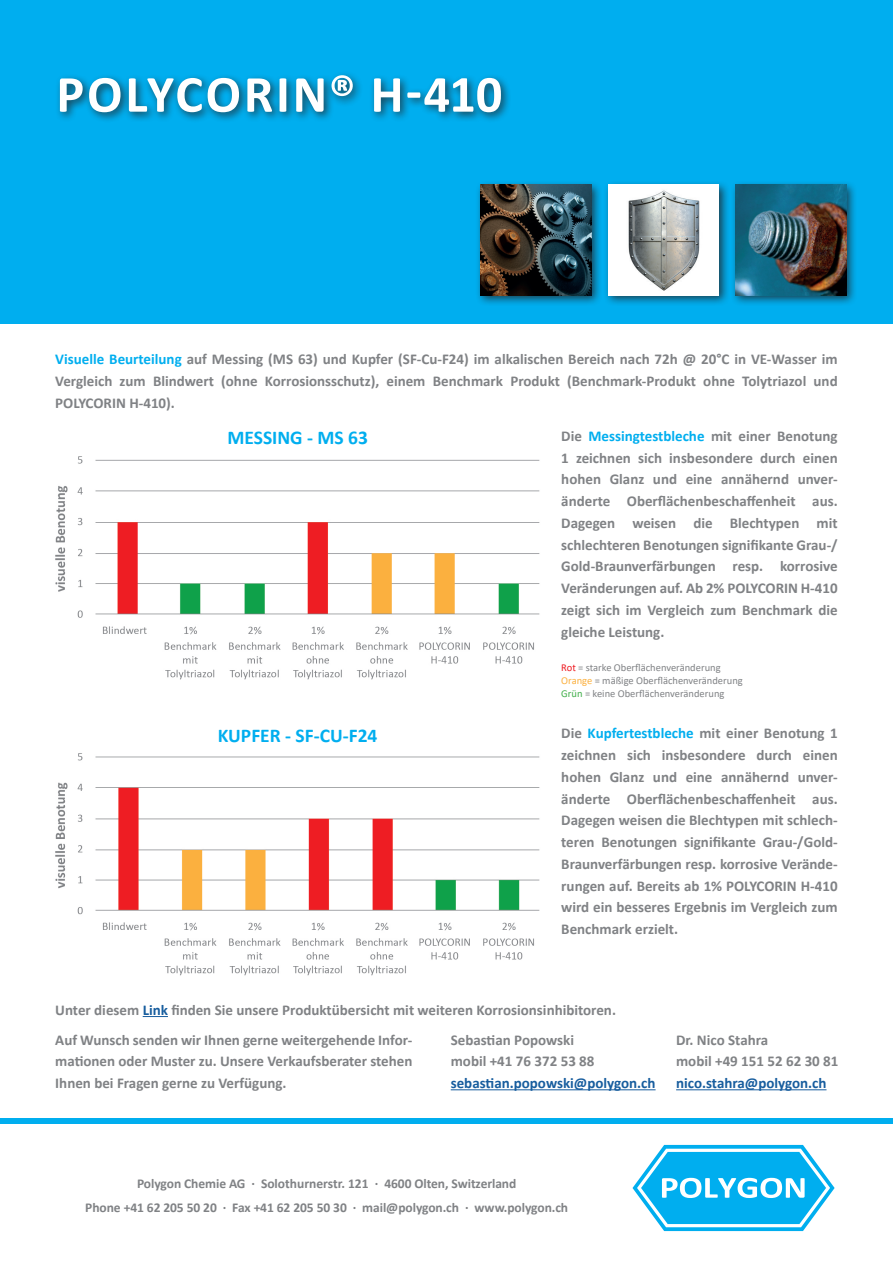
<style>
.page{position:relative;width:893px;height:1263px;background:#fff}
.page>*{position:absolute;margin:0;border:0;box-sizing:border-box;transform-origin:0 0}
.t1{font:700 52.5px "Calibri";letter-spacing:.05em;color:#fff}
.t2{font:700 19.5px "Calibri";color:#00aeef}
.t3{font:700 15px/21.8px "Calibri";color:#808285;text-align:justify}
.t4{font:700 15px "Calibri";color:#175d9e}
.t5{font:700 13.5px/24px "Calibri";letter-spacing:-.005em;color:#808285;text-align:center}
.t6{font:10.5px/12.8px "Calibri";color:#808285}
.s1{color:#00aeef}
.s2{color:#ee1d23}
.s3{color:#fbb03f}
.s4{color:#40ae49}
.s5{color:#175d9e}
</style>
<div class="page">
<div style="left:0;top:0;width:893px;height:323px;background:#00aeef"></div>
<div style="left:55px;top:70px;width:456px;height:53px;background:#231f20;opacity:.75"></div>
<svg style="left:632px;top:1145px;width:203px;height:86px"></svg>
<div style="left:0;top:1118px;width:893px;height:6px;background:#00aeef"></div>
<div style="left:730px;top:180px;width:127px;height:127px;background:#231f20;opacity:.75"></div>
<img style="left:736px;top:185px;width:110px;height:111px">
<div style="left:603px;top:180px;width:127px;height:127px;background:#231f20;opacity:.75"></div>
<img style="left:608px;top:185px;width:111px;height:111px">
<div style="left:475px;top:180px;width:127px;height:127px;background:#231f20;opacity:.75"></div>
<img style="left:480px;top:185px;width:111px;height:111px">
<img style="left:55px;top:456px;width:485px;height:224px">
<img style="left:55px;top:753px;width:485px;height:223px">
<hr style="left:451px;top:1089px;width:205px;height:1px;background:#175d9e">
<hr style="left:676px;top:1089px;width:150px;height:1px;background:#175d9e">
<svg style="left:143px;top:1016px;width:25px;height:1px"></svg>
<h1 class="t1" style="left:56px;top:57px;width:448px">POLYCORIN® H-410</h1>
<p class="t3" style="left:55px;top:348px;width:784px"><span class="s1">Visuelle Beurteilung</span> auf Messing (MS 63) und Kupfer (SF-Cu-F24) im alkalischen Bereich nach 72h @ 20°C in VE-Wasser im Vergleich zum Blindwert (ohne Korrosionsschutz), einem Benchmark Produkt (Benchmark-Produkt ohne Tolytriazol und POLYCORIN H-410).</p>
<p class="t3" style="left:561px;top:425px;width:278px">Die <span class="s1">Messingtestbleche</span> mit einer Benotung 1 zeichnen sich insbesondere durch einen hohen Glanz und eine annähernd unver&shy;änderte Oberflächenbeschaffenheit aus.<br>Dagegen weisen die Blechtypen mit schlechteren Benotungen signifikante Grau-/ Gold-Braunverfärbungen resp. korrosive Veränderungen auf. Ab 2% POLYCORIN H-410 zeigt sich im Vergleich zum Benchmark die gleiche Leistung.</p>
<h2 class="t2" style="left:227px;top:424px;width:142px">MESSING - MS 63</h2>
<h2 class="t2" style="left:218px;top:721px;width:161px">KUPFER - SF-CU-F24</h2>
<p class="t6" style="left:561px;top:661px;width:183px"><span class="s2">Rot</span> = starke Oberflächenveränderung<br><span class="s3">Orange</span> = mäßige Oberflächenveränderung<br><span class="s4">Grün</span> = keine Oberflächenveränderung</p>
<p class="t3" style="left:561px;top:722px;width:278px">Die <span class="s1">Kupfertestbleche</span> mit einer Benotung 1 zeichnen sich insbesondere durch einen hohen Glanz und eine annähernd unver&shy;änderte Oberflächenbeschaffenheit aus.<br>Dagegen weisen die Blechtypen mit schlech&shy;teren Benotungen signifikante Grau-/Gold-Braunverfärbungen resp. korrosive Verände&shy;rungen auf. Bereits ab 1% POLYCORIN H-410 wird ein besseres Ergebnis im Vergleich zum Benchmark erzielt.</p>
<p class="t3" style="left:55px;top:999px;width:562px">Unter diesem <span class="s5">Link</span> finden Sie unsere Produktübersicht mit weiteren Korrosionsinhibitoren.</p>
<p class="t3" style="left:55px;top:1028px;width:359px">Auf Wunsch senden wir Ihnen gerne weitergehende Infor&shy;mationen oder Muster zu. Unsere Verkaufsberater stehen Ihnen bei Fragen gerne zu Verfügung.</p>
<p class="t3" style="left:451px;top:1028px;width:145px">Sebastian Popowski mobil +41 76 372 53 88</p>
<p class="t4" style="left:451px;top:1072px;width:206px">sebastian.popowski@polygon.ch</p>
<p class="t3" style="left:676px;top:1028px;width:164px">Dr. Nico Stahra<br>mobil +49 151 52 62 30 81</p>
<p class="t4" style="left:676px;top:1072px;width:152px">nico.stahra@polygon.ch</p>
<p class="t5" style="left:85px;top:1171px;width:484px">Polygon Chemie AG · Solothurnerstr. 121 · 4600 Olten, Switzerland<br>Phone +41 62 205 50 20 · Fax +41 62 205 50 30 · mail@polygon.ch · www.polygon.ch</p>
</div>
